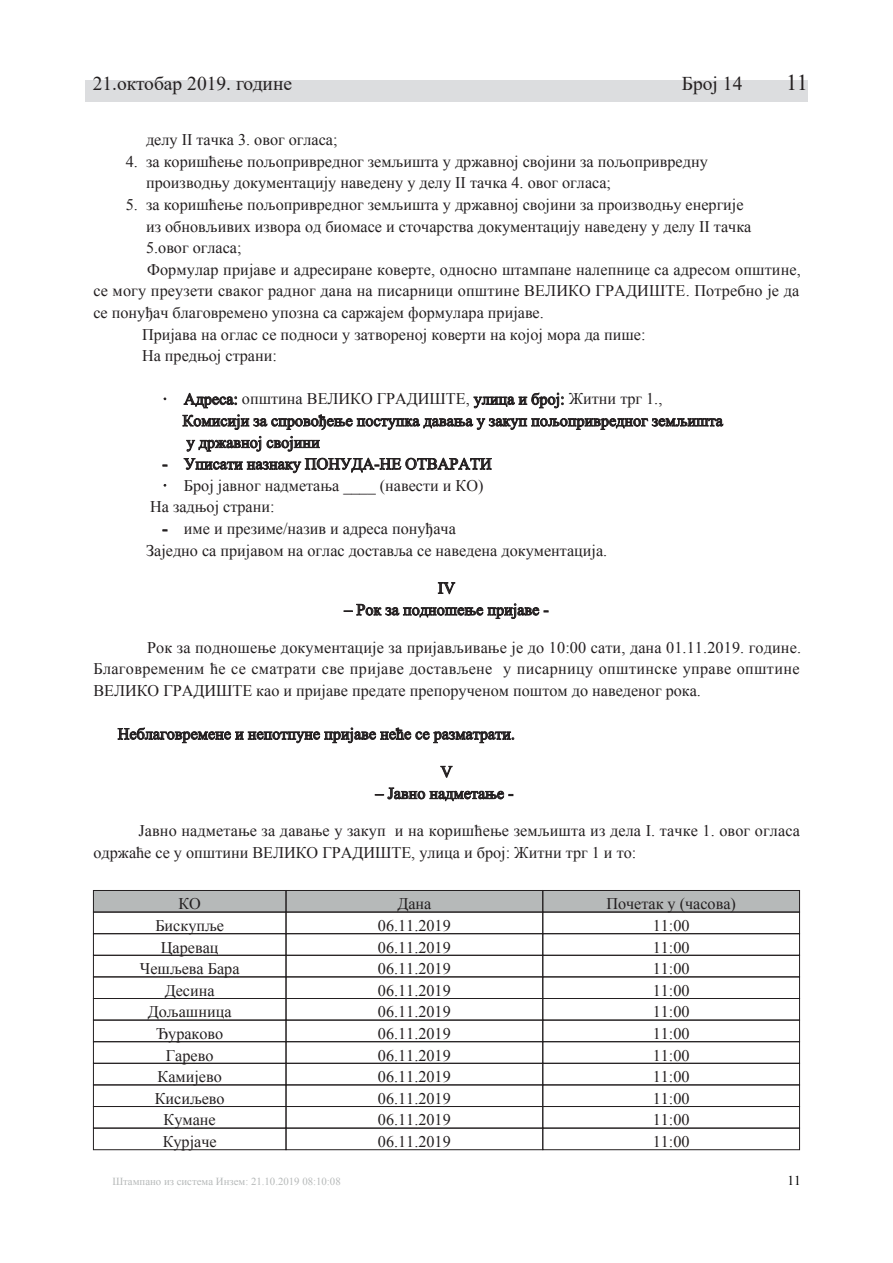
<style>
.page{position:relative;width:893px;height:1263px;background:#fff}
.page>*{position:absolute;margin:0;border:0;box-sizing:border-box;transform-origin:0 0}
.t1{font:22.5px "Times New Roman";color:#231f20}
.t2{font:19.5px "Times New Roman";color:#231f20}
.t3{font:16.2px/21.6px "Times New Roman";color:#231f20}
.t4{font:13.5px "Times New Roman";color:#000001}
.t5{font:10.8px "Times New Roman";color:#b6b9b9}
</style>
<div class="page">
<div style="left:85px;top:81px;width:723px;height:21px;background:#dcdddf"></div>
<svg style="left:182px;top:392px;width:541px;height:38px"></svg>
<svg style="left:183px;top:436px;width:309px;height:37px"></svg>
<svg style="left:438px;top:582px;width:17px;height:12px"></svg>
<svg style="left:344px;top:603px;width:204px;height:16px"></svg>
<svg style="left:117px;top:727px;width:397px;height:16px"></svg>
<svg style="left:440px;top:766px;width:13px;height:12px"></svg>
<svg style="left:375px;top:787px;width:138px;height:14px"></svg>
<div style="left:93px;top:890px;width:193px;height:22px;background:#b6b9b9"></div>
<div style="left:286px;top:890px;width:257px;height:22px;background:#b6b9b9"></div>
<div style="left:543px;top:890px;width:256px;height:22px;background:#b6b9b9"></div>
<div style="left:93px;top:890px;width:193px;height:22px;border:1px solid #231f20"></div>
<div style="left:286px;top:890px;width:257px;height:22px;border:1px solid #231f20"></div>
<div style="left:542px;top:890px;width:258px;height:22px;border:1px solid #231f20"></div>
<div style="left:93px;top:912px;width:193px;height:22px;border:1px solid #231f20"></div>
<div style="left:286px;top:912px;width:257px;height:22px;border:1px solid #231f20"></div>
<div style="left:542px;top:912px;width:258px;height:22px;border:1px solid #231f20"></div>
<div style="left:93px;top:933px;width:193px;height:23px;border:1px solid #231f20"></div>
<div style="left:286px;top:933px;width:257px;height:23px;border:1px solid #231f20"></div>
<div style="left:542px;top:933px;width:258px;height:23px;border:1px solid #231f20"></div>
<div style="left:93px;top:955px;width:193px;height:22px;border:1px solid #231f20"></div>
<div style="left:286px;top:955px;width:257px;height:22px;border:1px solid #231f20"></div>
<div style="left:542px;top:955px;width:258px;height:22px;border:1px solid #231f20"></div>
<div style="left:93px;top:976px;width:193px;height:23px;border:1px solid #231f20"></div>
<div style="left:286px;top:976px;width:257px;height:23px;border:1px solid #231f20"></div>
<div style="left:542px;top:976px;width:258px;height:23px;border:1px solid #231f20"></div>
<div style="left:93px;top:998px;width:193px;height:22px;border:1px solid #231f20"></div>
<div style="left:286px;top:998px;width:257px;height:22px;border:1px solid #231f20"></div>
<div style="left:542px;top:998px;width:258px;height:22px;border:1px solid #231f20"></div>
<div style="left:93px;top:1020px;width:193px;height:22px;border:1px solid #231f20"></div>
<div style="left:286px;top:1020px;width:257px;height:22px;border:1px solid #231f20"></div>
<div style="left:542px;top:1020px;width:258px;height:22px;border:1px solid #231f20"></div>
<div style="left:93px;top:1041px;width:193px;height:23px;border:1px solid #231f20"></div>
<div style="left:286px;top:1041px;width:257px;height:23px;border:1px solid #231f20"></div>
<div style="left:542px;top:1041px;width:258px;height:23px;border:1px solid #231f20"></div>
<div style="left:93px;top:1063px;width:193px;height:22px;border:1px solid #231f20"></div>
<div style="left:286px;top:1063px;width:257px;height:22px;border:1px solid #231f20"></div>
<div style="left:542px;top:1063px;width:258px;height:22px;border:1px solid #231f20"></div>
<div style="left:93px;top:1084px;width:193px;height:23px;border:1px solid #231f20"></div>
<div style="left:286px;top:1084px;width:257px;height:23px;border:1px solid #231f20"></div>
<div style="left:542px;top:1084px;width:258px;height:23px;border:1px solid #231f20"></div>
<div style="left:93px;top:1106px;width:193px;height:22px;border:1px solid #231f20"></div>
<div style="left:286px;top:1106px;width:257px;height:22px;border:1px solid #231f20"></div>
<div style="left:542px;top:1106px;width:258px;height:22px;border:1px solid #231f20"></div>
<div style="left:93px;top:1128px;width:193px;height:22px;border:1px solid #231f20"></div>
<div style="left:286px;top:1128px;width:257px;height:22px;border:1px solid #231f20"></div>
<div style="left:542px;top:1128px;width:258px;height:22px;border:1px solid #231f20"></div>
<p class="t2" style="left:93px;top:70px;width:201px">21.октобар 2019. године</p>
<p class="t2" style="left:682px;top:70px;width:62px">Број 14</p>
<h1 class="t1" style="left:786px;top:67px;width:23px">11</h1>
<p class="t3" style="left:146px;top:128px;width:193px">делу II тачка 3. овог огласа;</p>
<p class="t3" style="left:146px;top:150px;width:563px;text-indent:-20px">4. за коришћење пољопривредног земљишта у државној својини за пољопривредну производњу документацију наведену у делу II тачка 4. овог огласа;</p>
<p class="t3" style="left:126px;top:193px;width:619px">5. за коришћење пољопривредног земљишта у државној својини за производњу енергије</p>
<p class="t3" style="left:146px;top:215px;width:607px">из обновљивих извора од биомасе и сточарства документацију наведену у делу II тачка</p>
<p class="t3" style="left:146px;top:236px;width:97px">5.овог огласа;</p>
<p class="t3" style="left:147px;top:258px;width:655px">Формулар пријаве и адресиране коверте, односно штампане налепнице са адресом општине,</p>
<p class="t3" style="left:93px;top:280px;width:707px">се могу преузети сваког радног дана на писарници општине ВЕЛИКО ГРАДИШТЕ. Потребно је да</p>
<p class="t3" style="left:93px;top:301px;width:452px">се понуђач благовремено упозна са саржајем формулара пријаве.</p>
<p class="t3" style="left:142px;top:323px;width:505px">Пријава на оглас се подноси у затвореној коверти на којој мора да пише:</p>
<p class="t3" style="left:142px;top:344px;width:136px">На предњој страни:</p>
<p class="t3" style="left:183px;top:388px;width:542px;text-indent:-20px">· Адреса: општина ВЕЛИКО ГРАДИШТЕ, улица и број: Житни трг 1.,<br>Комисији за спровођење поступка давања у закуп пољопривредног земљишта у државној својини</p>
<p class="t3" style="left:162px;top:452px;width:331px">- Уписати назнаку ПОНУДА-НЕ ОТВАРАТИ</p>
<p class="t3" style="left:162px;top:474px;width:323px">· Број јавног надметања ____ (навести и КО)</p>
<p class="t3" style="left:150px;top:496px;width:126px">На задњој страни:</p>
<p class="t3" style="left:146px;top:517px;width:463px;text-indent:16px">- име и презиме/назив и адреса понуђача<br>Заједно са пријавом на оглас доставља се наведена документација.</p>
<p class="t3" style="left:438px;top:577px;width:19px">IV</p>
<p class="t3" style="left:344px;top:598px;width:206px">– Рок за подношење пријаве -</p>
<p class="t3" style="left:93px;top:636px;width:709px;text-align:justify;text-indent:54px">Рок за подношење документације за пријављивање је до 10:00 сати, дана 01.11.2019. године.<br>Благовременим ће се сматрати све пријаве достављене у писарницу општинске управе општине ВЕЛИКО ГРАДИШТЕ као и пријаве предате препорученом поштом до наведеног рока.</p>
<p class="t3" style="left:118px;top:722px;width:399px">Неблаговремене и непотпуне пријаве неће се разматрати.</p>
<p class="t3" style="left:441px;top:760px;width:13px">V</p>
<p class="t3" style="left:375px;top:782px;width:140px">– Јавно надметање -</p>
<p class="t3" style="left:93px;top:820px;width:708px;text-indent:45px">Јавно надметање за давање у закуп и на коришћење земљишта из дела I. тачке 1. овог огласа одржаће се у општини ВЕЛИКО ГРАДИШТЕ, улица и број: Житни трг 1 и то:</p>
<p class="t3" style="left:178px;top:893px;width:24px">КО</p>
<p class="t3" style="left:397px;top:893px;width:36px">Дана</p>
<p class="t3" style="left:606px;top:893px;width:131px">Почетак у (часова)</p>
<p class="t3" style="left:155px;top:914px;width:70px">Бискупље</p>
<p class="t3" style="left:378px;top:914px;width:74px">06.11.2019</p>
<p class="t3" style="left:653px;top:914px;width:38px">11:00</p>
<p class="t3" style="left:161px;top:936px;width:59px">Царевац</p>
<p class="t3" style="left:378px;top:936px;width:74px">06.11.2019</p>
<p class="t3" style="left:653px;top:936px;width:38px">11:00</p>
<p class="t3" style="left:140px;top:957px;width:101px">Чешљева Бара</p>
<p class="t3" style="left:378px;top:957px;width:74px">06.11.2019</p>
<p class="t3" style="left:653px;top:957px;width:38px">11:00</p>
<p class="t3" style="left:165px;top:979px;width:51px">Десина</p>
<p class="t3" style="left:378px;top:979px;width:74px">06.11.2019</p>
<p class="t3" style="left:653px;top:979px;width:38px">11:00</p>
<p class="t3" style="left:148px;top:1001px;width:85px">Дољашница</p>
<p class="t3" style="left:378px;top:1001px;width:74px">06.11.2019</p>
<p class="t3" style="left:653px;top:1001px;width:38px">11:00</p>
<p class="t3" style="left:156px;top:1022px;width:69px">Ђураково</p>
<p class="t3" style="left:378px;top:1022px;width:74px">06.11.2019</p>
<p class="t3" style="left:653px;top:1022px;width:38px">11:00</p>
<p class="t3" style="left:166px;top:1044px;width:49px">Гарево</p>
<p class="t3" style="left:378px;top:1044px;width:74px">06.11.2019</p>
<p class="t3" style="left:653px;top:1044px;width:38px">11:00</p>
<p class="t3" style="left:158px;top:1065px;width:66px">Камијево</p>
<p class="t3" style="left:378px;top:1065px;width:74px">06.11.2019</p>
<p class="t3" style="left:653px;top:1065px;width:38px">11:00</p>
<p class="t3" style="left:155px;top:1087px;width:72px">Кисиљево</p>
<p class="t3" style="left:378px;top:1087px;width:74px">06.11.2019</p>
<p class="t3" style="left:653px;top:1087px;width:38px">11:00</p>
<p class="t3" style="left:164px;top:1108px;width:54px">Кумане</p>
<p class="t3" style="left:378px;top:1108px;width:74px">06.11.2019</p>
<p class="t3" style="left:653px;top:1108px;width:38px">11:00</p>
<p class="t3" style="left:163px;top:1130px;width:55px">Курјаче</p>
<p class="t3" style="left:378px;top:1130px;width:74px">06.11.2019</p>
<p class="t3" style="left:653px;top:1130px;width:38px">11:00</p>
<p class="t5" style="left:112px;top:1173px;width:230px">Штампано из система Инзем: 21.10.2019 08:10:08</p>
<p class="t4" style="left:787px;top:1171px;width:15px">11</p>
</div>
